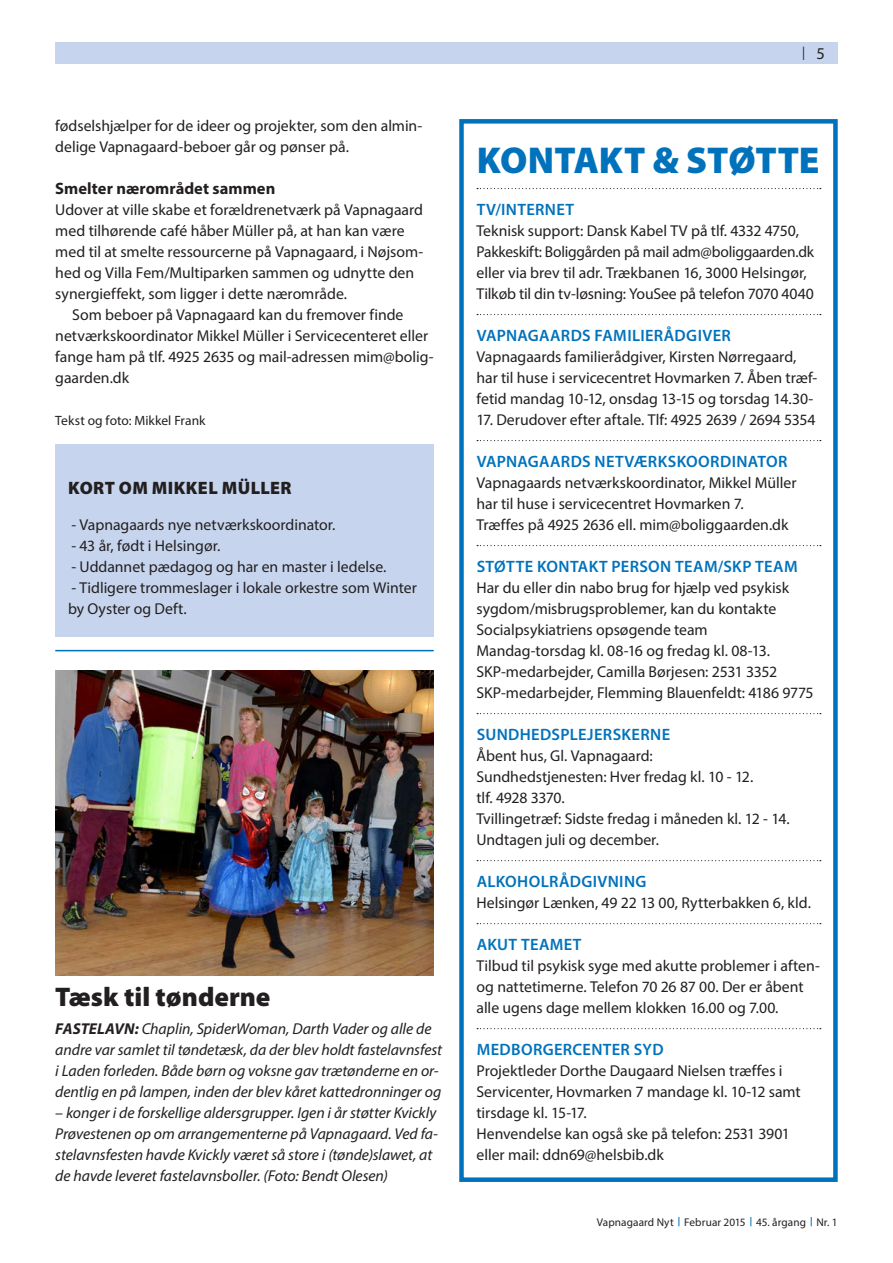
<style>
.page{position:relative;width:893px;height:1263px;background:#fff}
.page>*{position:absolute;margin:0;border:0;box-sizing:border-box;transform-origin:0 0}
.Overskrift{font:900 37.5px "Myriad Pro";color:#0072bc}
.Overskrift-2{font:900 27px "Myriad Pro";color:#231f20}
.t1{font:19.8px "Myriad Pro";color:#231f20;scale:.5 1}
.BOKS_overskrift{font:900 18px "Myriad Pro";letter-spacing:.025em;color:#231f20}
.Tabelmellemrubrik{font:600 16.5px "Myriad Pro";letter-spacing:.02em;color:#0072bc}
.Mellemrubrik{font:700 16.5px "Myriad Pro";color:#231f20}
.Brødtekst_-indryk{font:15.75px/21px "Myriad Pro";color:#231f20}
.Billedtekst{font:italic 15.75px/21px "Myriad Pro";letter-spacing:-.005em;color:#231f20}
.Brødtekst__indryk{font:15.75px/21px "Myriad Pro";color:#231f20}
.Brødtekst_-indryk-2{font:15.75px "Myriad Pro";letter-spacing:-.025em;color:#231f20}
.Brødtekst_-indryk-3{font:13.5px "Myriad Pro";letter-spacing:.005em;color:#231f20}
.t2{font:11.25px "Myriad Pro";letter-spacing:.01em;color:#231f20}
.s1{font-weight:700}
.s2{font-size:16.5px}
</style>
<div class="page">
<div style="left:55px;top:43px;width:783px;height:21px;background:#c6d5ed"></div>
<svg style="left:477px;top:188px;width:344px;height:1px"></svg>
<svg style="left:477px;top:314px;width:344px;height:1px"></svg>
<svg style="left:477px;top:440px;width:344px;height:1px"></svg>
<svg style="left:477px;top:545px;width:344px;height:1px"></svg>
<svg style="left:477px;top:713px;width:344px;height:1px"></svg>
<svg style="left:477px;top:860px;width:344px;height:1px"></svg>
<svg style="left:477px;top:923px;width:344px;height:1px"></svg>
<svg style="left:477px;top:1028px;width:344px;height:1px"></svg>
<div style="left:459px;top:119px;width:379px;height:1063px;border:4px solid #0072bc"></div>
<div style="left:55px;top:444px;width:379px;height:193px;background:#c6d5ed"></div>
<hr style="left:55px;top:650px;width:379px;height:1px;background:#0072bc">
<img style="left:55px;top:671px;width:379px;height:305px">
<p class="Brødtekst__indryk" style="left:55px;top:115px;width:369px">fødselshjælper for de ideer og projekter, som den almin&shy;delige Vapnagaard-beboer går og pønser på.</p>
<p class="Mellemrubrik" style="left:55px;top:178px;width:222px">Smelter nærområdet sammen</p>
<p class="Brødtekst_-indryk" style="left:55px;top:199px;width:369px">Udover at ville skabe et forældrenetværk på Vapnagaard med tilhørende café håber Müller på, at han kan være med til at smelte ressourcerne på Vapnagaard, i Nøjsom&shy;hed og Villa Fem/Multiparken sammen og udnytte den synergieffekt, som ligger i dette nærområde.</p>
<p class="Brødtekst__indryk" style="left:55px;top:304px;width:380px;text-indent:17px">Som beboer på Vapnagaard kan du fremover finde netværkskoordinator Mikkel Müller i Servicecenteret eller fange ham på tlf. 4925 2635 og mail-adressen mim@bolig&shy;gaarden.dk</p>
<p class="Brødtekst_-indryk-3" style="left:55px;top:412px;width:152px">Tekst og foto: Mikkel Frank</p>
<p class="BOKS_overskrift" style="left:68px;top:476px;width:225px">KORT OM MIKKEL MÜLLER</p>
<p class="Brødtekst_-indryk" style="left:71px;top:514px;width:266px">- Vapnagaards nye netværkskoordinator.</p>
<p class="Brødtekst_-indryk" style="left:71px;top:535px;width:151px">- 43 år, født i Helsingør.</p>
<p class="Brødtekst_-indryk" style="left:71px;top:556px;width:317px">- Uddannet pædagog og har en master i ledelse.</p>
<p class="Brødtekst_-indryk" style="left:68px;top:577px;width:350px">- Tidligere trommeslager i lokale orkestre som Winter by Oyster og Deft.</p>
<p class="Overskrift-2" style="left:55px;top:979px;width:217px">Tæsk til tønderne</p>
<p class="Billedtekst" style="left:55px;top:1018px;width:388px"><span class="s1">FASTELAVN:</span> Chaplin, SpiderWoman, Darth Vader og alle de andre var samlet til tøndetæsk, da der blev holdt fastelavnsfest i Laden forleden. Både børn og voksne gav trætønderne en or&shy;dentlig en på lampen, inden der blev kåret kattedronninger og</p>
<p class="Billedtekst" style="left:55px;top:1102px;width:384px">– konger i de forskellige aldersgrupper. Igen i år støtter Kvickly Prøvestenen op om arrangementerne på Vapnagaard. Ved fa&shy;stelavnsfesten havde Kvickly været så store i (tønde)slawet, at de havde leveret fastelavnsboller. (Foto: Bendt Olesen)</p>
<p class="t1" style="left:802px;top:41px;width:46px">I <span class="s2">5</span></p>
<p class="Overskrift" style="left:477px;top:135px;width:344px">KONTAKT &amp; STØTTE</p>
<p class="Tabelmellemrubrik" style="left:477px;top:199px;width:99px">TV/INTERNET</p>
<p class="Brødtekst_-indryk" style="left:476px;top:220px;width:339px">Teknisk support: Dansk Kabel TV på tlf. 4332 4750,<br>Pakkeskift: Boliggården på mail adm@boliggaarden.dk</p>
<p class="Brødtekst_-indryk" style="left:476px;top:262px;width:339px">eller via brev til adr. Trækbanen 16, 3000 Helsingør,<br>Tilkøb til din tv-løsning: YouSee på telefon 7070 4040</p>
<p class="Tabelmellemrubrik" style="left:477px;top:325px;width:256px">VAPNAGAARDS FAMILIERÅDGIVER</p>
<p class="Brødtekst_-indryk" style="left:476px;top:346px;width:342px">Vapnagaards familierådgiver, Kirsten Nørregaard, har til huse i servicecentret Hovmarken 7. Åben træf&shy;fetid mandag 10-12, onsdag 13-15 og torsdag 14.30-</p>
<p class="Brødtekst_-indryk" style="left:476px;top:409px;width:341px">17. Derudover efter aftale. Tlf: 4925 2639 / 2694 5354</p>
<p class="Tabelmellemrubrik" style="left:477px;top:451px;width:312px">VAPNAGAARDS NETVÆRKSKOORDINATOR</p>
<p class="Brødtekst_-indryk" style="left:476px;top:472px;width:321px">Vapnagaards netværkskoordinator, Mikkel Müller har til huse i servicecentret Hovmarken 7.</p>
<p class="Brødtekst_-indryk" style="left:476px;top:514px;width:313px">Træffes på 4925 2636 ell. mim@boliggaarden.dk</p>
<p class="Tabelmellemrubrik" style="left:477px;top:556px;width:323px">STØTTE KONTAKT PERSON TEAM/SKP TEAM</p>
<p class="Brødtekst_-indryk" style="left:476px;top:577px;width:314px">Har du eller din nabo brug for hjælp ved psykisk</p>
<p class="Brødtekst_-indryk" style="left:476px;top:598px;width:301px">sygdom/misbrugsproblemer, kan du kontakte</p>
<p class="Brødtekst_-indryk" style="left:476px;top:619px;width:233px">Socialpsykiatriens opsøgende team</p>
<p class="Brødtekst_-indryk" style="left:476px;top:640px;width:295px">Mandag-torsdag kl. 08-16 og fredag kl. 08-13.</p>
<p class="Brødtekst_-indryk" style="left:476px;top:661px;width:302px">SKP-medarbejder, Camilla Børjesen: 2531 3352</p>
<p class="Brødtekst_-indryk" style="left:476px;top:682px;width:339px">SKP-medarbejder, Flemming Blauenfeldt: 4186 9775</p>
<p class="Tabelmellemrubrik" style="left:477px;top:724px;width:195px">SUNDHEDSPLEJERSKERNE</p>
<p class="Brødtekst_-indryk" style="left:476px;top:745px;width:178px">Åbent hus, Gl. Vapnagaard:</p>
<p class="Brødtekst_-indryk" style="left:476px;top:766px;width:278px">Sundhedstjenesten: Hver fredag kl. 10 - 12.</p>
<p class="Brødtekst_-indryk-2" style="left:476px;top:788px;width:90px">tlf. 4928 3370.</p>
<p class="Brødtekst_-indryk" style="left:476px;top:808px;width:315px">Tvillingetræf: Sidste fredag i måneden kl. 12 - 14.<br>Undtagen juli og december.</p>
<p class="Tabelmellemrubrik" style="left:477px;top:871px;width:171px">ALKOHOLRÅDGIVNING</p>
<p class="Brødtekst_-indryk" style="left:476px;top:892px;width:336px">Helsingør Lænken, 49 22 13 00, Rytterbakken 6, kld.</p>
<p class="Tabelmellemrubrik" style="left:477px;top:934px;width:106px">AKUT TEAMET</p>
<p class="Brødtekst_-indryk" style="left:476px;top:955px;width:345px">Tilbud til psykisk syge med akutte problemer i aften&shy;og nattetimerne. Telefon 70 26 87 00. Der er åbent alle ugens dage mellem klokken 16.00 og 7.00.</p>
<p class="Tabelmellemrubrik" style="left:477px;top:1039px;width:189px">MEDBORGERCENTER SYD</p>
<p class="Brødtekst_-indryk" style="left:476px;top:1060px;width:308px">Projektleder Dorthe Daugaard Nielsen træffes i</p>
<p class="Brødtekst_-indryk" style="left:476px;top:1081px;width:326px">Servicenter, Hovmarken 7 mandage kl. 10-12 samt tirsdage kl. 15-17.</p>
<p class="Brødtekst_-indryk" style="left:476px;top:1123px;width:315px">Henvendelse kan også ske på telefon: 2531 3901</p>
<p class="Brødtekst_-indryk" style="left:476px;top:1144px;width:189px">eller mail: ddn69@helsbib.dk</p>
<p class="t2" style="left:597px;top:1215px;width:242px">Vapnagaard Nyt Februar 2015 45. årgang Nr. 1</p>
</div>
